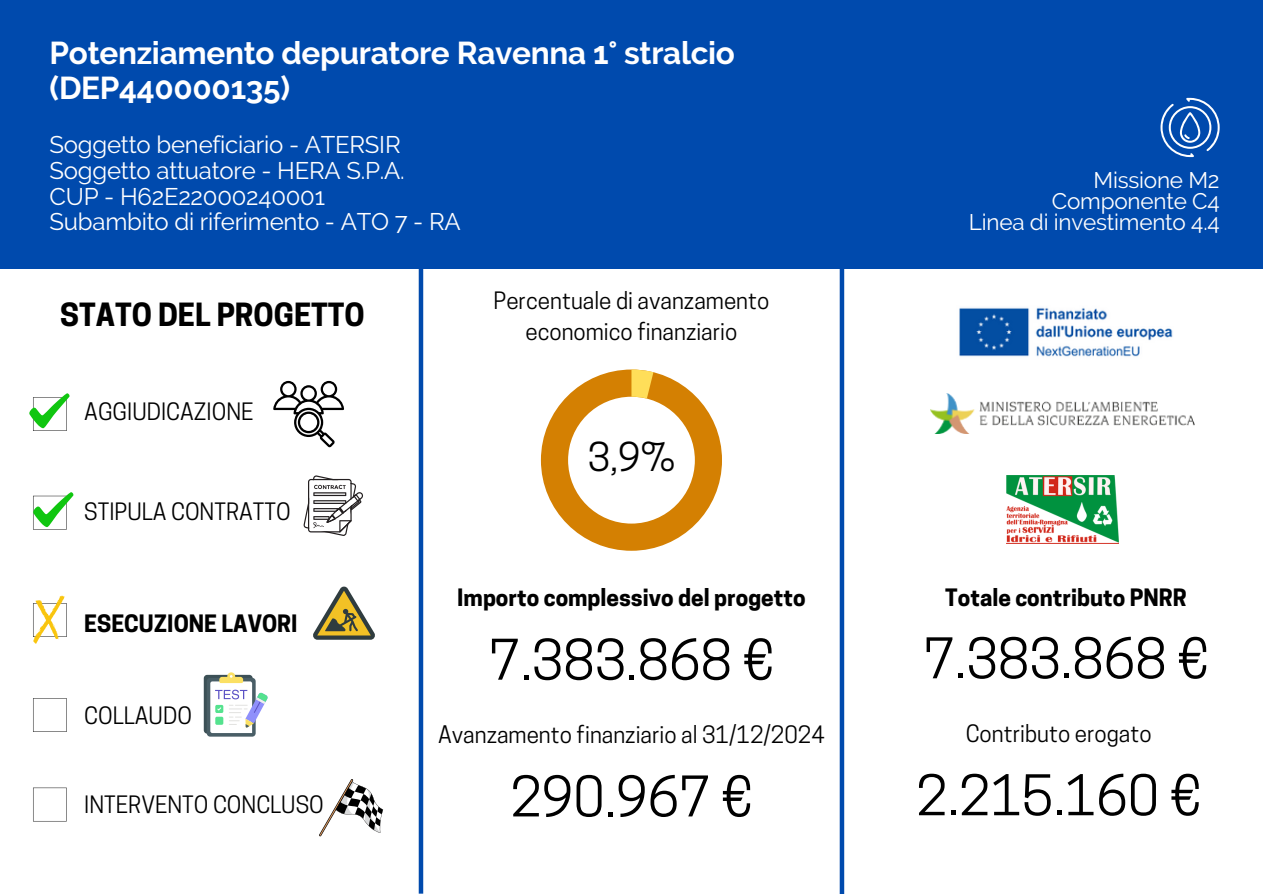
<style>
.page{position:relative;width:1263px;height:894px;background:#fff}
.page>*{position:absolute;margin:0;border:0;box-sizing:border-box;transform-origin:0 0}
.t1{font:52.5px "Cooper Hewitt";color:#000}
.t2{font:37.35px "Cooper Hewitt";color:#000}
.t3{font:700 31.5px/34.8px "Raleway";letter-spacing:-.01em;color:#fff}
.t4{font:700 30px "Cooper Hewitt";color:#000}
.t5{font:24px "Raleway";letter-spacing:-.01em;color:#fff}
.t6{font:22.5px/31.5px "Cooper Hewitt";color:#000;text-align:center}
.t7{font:700 22.5px "Cooper Hewitt";color:#000}
.t8{font:22.5px "Raleway";letter-spacing:-.01em;color:#fff}
</style>
<div class="page">
<svg style="left:541px;top:369px;width:181px;height:181px"></svg>
<svg style="left:273px;top:381px;width:71px;height:66px"></svg>
<img style="left:959px;top:307px;width:214px;height:50px">
<img style="left:1007px;top:475px;width:111px;height:68px">
<svg style="left:303px;top:475px;width:60px;height:61px"></svg>
<svg style="left:313px;top:586px;width:62px;height:53px"></svg>
<div style="left:204px;top:674px;width:49px;height:59px;background:#3c5056;border-radius:3px"></div>
<div style="left:207px;top:677px;width:49px;height:59px;background:linear-gradient(to right,#50646c,#52666e);border-radius:3px"></div>
<svg style="left:210px;top:672px;width:58px;height:60px"></svg>
<svg style="left:319px;top:779px;width:64px;height:57px"></svg>
<svg style="left:33px;top:698px;width:34px;height:33px"></svg>
<svg style="left:33px;top:787px;width:34px;height:34px"></svg>
<svg style="left:29px;top:393px;width:41px;height:38px"></svg>
<svg style="left:33px;top:492px;width:40px;height:37px"></svg>
<svg style="left:33px;top:595px;width:34px;height:48px"></svg>
<div style="left:0;top:0;width:1263px;height:268px;background:#004aad"></div>
<svg style="left:1160px;top:98px;width:60px;height:59px"></svg>
<hr style="left:419px;top:257px;width:4px;height:636px;background:#004aad">
<hr style="left:840px;top:268px;width:4px;height:625px;background:#004aad">
<img style="left:930px;top:393px;width:265px;height:41px">
<p class="t3" style="left:50px;top:35px;width:687px">Potenziamento depuratore Ravenna 1° stralcio (DEP440000135)</p>
<p class="t5" style="left:50px;top:130px;width:353px">Soggetto beneficiario - ATERSIR</p>
<p class="t5" style="left:50px;top:156px;width:356px">Soggetto attuatore - HERA S.P.A.</p>
<p class="t5" style="left:50px;top:182px;width:277px">CUP - H62E22000240001</p>
<h5 class="t5" style="left:50px;top:208px;width:413px">Subambito di riferimento - ATO 7 - RA</h5>
<h4 class="t4" style="left:60px;top:303px;width:306px">STATO DEL PROGETTO</h4>
<p class="t6" style="left:84px;top:398px;width:171px">AGGIUDICAZIONE</p>
<p class="t6" style="left:84px;top:498px;width:208px">STIPULA CONTRATTO</p>
<p class="t7" style="left:84px;top:614px;width:215px">ESECUZIONE LAVORI</p>
<p class="t6" style="left:84px;top:702px;width:109px">COLLAUDO</p>
<h6 class="t6" style="left:84px;top:791px;width:241px">INTERVENTO CONCLUSO</h6>
<p class="t6" style="left:493px;top:287px;width:277px">Percentuale di avanzamento economico finanziario</p>
<p class="t2" style="left:588px;top:443px;width:89px">3,9%</p>
<p class="t7" style="left:457px;top:589px;width:350px">Importo complessivo del progetto</p>
<p class="t1" style="left:489px;top:640px;width:287px">7.383.868 €</p>
<p class="t6" style="left:438px;top:721px;width:388px">Avanzamento finanziario al 31/12/2024</p>
<p class="t1" style="left:510px;top:776px;width:244px">290.967 €</p>
<p class="t8" style="left:1093px;top:166px;width:128px">Missione M2</p>
<p class="t8" style="left:1052px;top:188px;width:169px">Componente C4</p>
<p class="t8" style="left:969px;top:209px;width:252px">Linea di investimento 4.4</p>
<h3 class="t7" style="left:945px;top:589px;width:243px">Totale contributo PNRR</h3>
<p class="t1" style="left:923px;top:638px;width:287px">7.383.868 €</p>
<p class="t6" style="left:966px;top:720px;width:187px">Contributo erogato</p>
<h2 class="t1" style="left:916px;top:775px;width:287px">2.215.160 €</h2>
</div>
